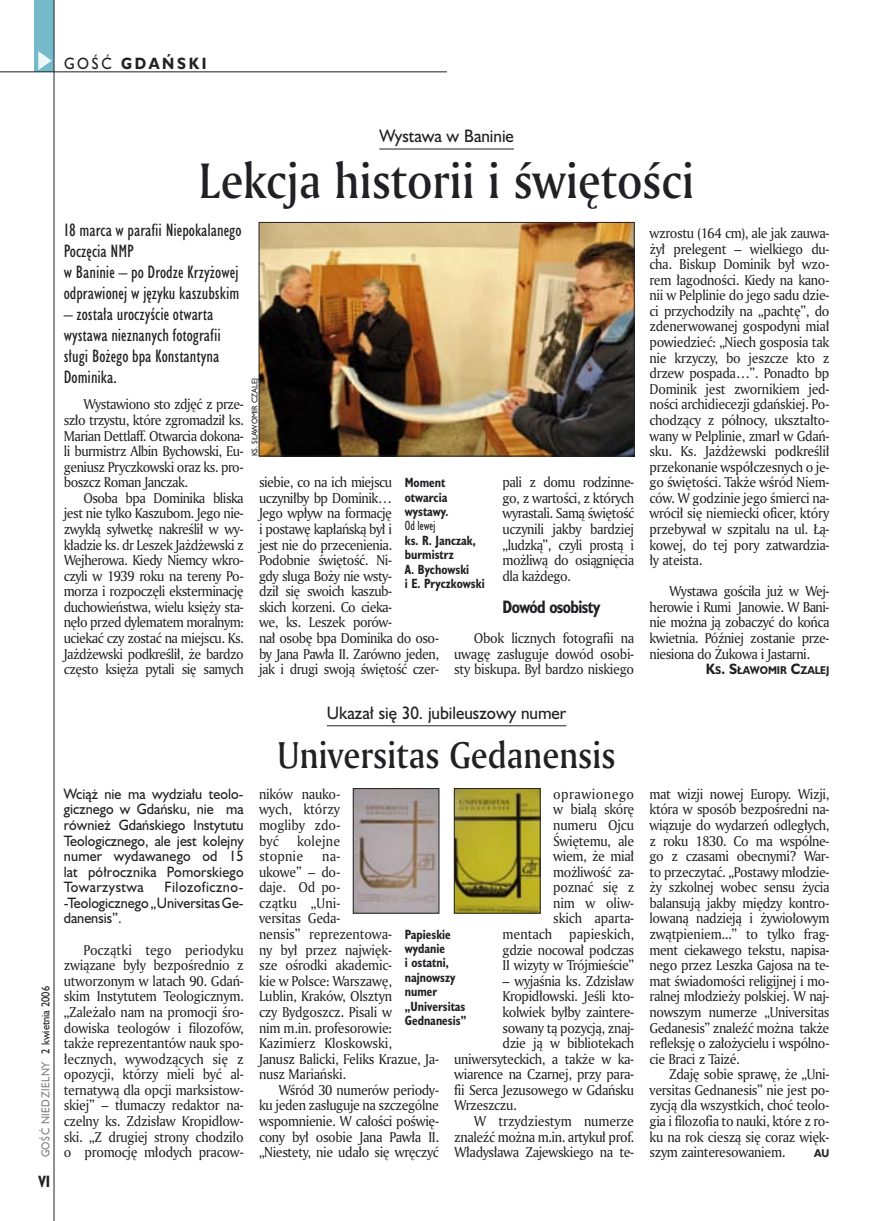
<style>
.page{position:relative;width:872px;height:1221px;background:#fff}
.page>*{position:absolute;margin:0;border:0;box-sizing:border-box;transform-origin:0 0}
._05a_tytyl_AmMd_32_pt{font:48px "Amerigo Md PL";color:#212125;scale:.9 1}
._05-9_tytyl_AmMd_24_pt{font:36px "Amerigo Md PL";color:#212125;scale:.9 1}
._06-4_lead_lokal_HuCn_11_pt{font:16.5px/21px "Humanst 521 Cn PL";color:#212125}
._04-3_nadtytul_lokal{font:16.5px "Humanst 521 PL";color:#212125;scale:.94 1}
._04_srodtytul_HuCB_11_pt{font:700 16.5px "Humanst 521 Cn PL";letter-spacing:-.04em;color:#212125;scale:.94 1}
._15a_temat_lewo{font:700 15px "Humanst 521 PL";letter-spacing:.2em;color:#212125;scale:.9 1}
._16_pagina_lewa{font:700 15px "Humanst 521 Cn PL";color:#212125;scale:.94 1}
._01_body_tekst{font:13.8px/15.6px "Amerigo PL";letter-spacing:-.03em;color:#212125;text-align:justify;scale:.94 1}
._06-5_lead_lokal_maly_Hu_9_pt{font:13.8px/15.6px "Humanst 521 PL";letter-spacing:.015em;color:#212125;text-align:justify;scale:.94 1}
._01_body_tekst-2{font:13.8px/15.6px "Amerigo PL";letter-spacing:.01em;color:#212125;scale:.94 1}
._09_podpis_zdjecia_HuCnB{font:700 12.3px/14.4px "Humanst 521 Cn PL";color:#212125;scale:.94 1}
._18a_data_lewa_GOSC{font:10.5px "Humanst 521 PL";letter-spacing:.05em;color:#7f7f83;scale:.9 1}
._18_data_lewa{font:10.5px "Humanst 521 PL";color:#212125;scale:.9 1}
._12a_autor_na_koncu_HuBd{font:700 10.35px "Humanst 521 PL";color:#212125;scale:.9 1}
._01_body_tekst-3{font:700 10.35px "Humanst 521 PL";color:#212125;scale:.9 1}
._09a_autor_zdjecia_Hu_5_pt{font:7.5px "Humanst 521 PL";color:#212125;scale:.94 1}
.s1{font-weight:400}
.s2{font-size:13.8px}
</style>
<div class="page">
<div style="left:35px;top:0;width:19px;height:72px;background:#75baca"></div>
<svg style="left:38px;top:51px;width:14px;height:19px"></svg>
<hr style="left:54px;top:0;width:1px;height:1220px;background:#212125">
<hr style="left:0;top:72px;width:447px;height:1px;background:#212125">
<hr style="left:379px;top:149px;width:135px;height:1px;background:#212125">
<img style="left:261px;top:224px;width:371px;height:230px">
<div style="left:259px;top:222px;width:375px;height:234px;border:1px solid #212125"></div>
<hr style="left:327px;top:725px;width:239px;height:1px;background:#212125">
<img style="left:355px;top:790px;width:82px;height:121px">
<div style="left:353px;top:788px;width:86px;height:125px;border:1px solid #212125"></div>
<img style="left:456px;top:790px;width:82px;height:121px">
<div style="left:454px;top:788px;width:86px;height:125px;border:1px solid #212125"></div>
<p class="_15a_temat_lewo" style="left:64px;top:53px;width:160px"><span class="s1">GOŚĆ</span> GDAŃSKI</p>
<p class="_18_data_lewa" style="left:38px;top:1053px;width:76px;rotate:-90deg">2 kwietnia 2006</p>
<p class="_18a_data_lewa_GOSC" style="left:38px;top:1157px;width:108px;rotate:-90deg">GOŚĆ NIEDZIELNY</p>
<p class="_16_pagina_lewa" style="left:38px;top:1170px;width:14px">VI</p>
<p class="_04-3_nadtytul_lokal" style="left:379px;top:124px;width:145px">Wystawa w Baninie</p>
<p class="_05a_tytyl_AmMd_32_pt" style="left:199px;top:148px;width:552px">Lekcja historii i świętości</p>
<p class="_06-4_lead_lokal_HuCn_11_pt" style="left:64px;top:219px;width:179px">18 marca w parafii Niepokalanego<br>Poczęcia NMP<br>w Baninie – po Drodze Krzyżowej odprawionej w języku kaszubskim</p>
<p class="_06-4_lead_lokal_HuCn_11_pt" style="left:64px;top:303px;width:158px">– została uroczyście otwarta wystawa nieznanych fotografii sługi Bożego bpa Konstantyna<br>Dominika.</p>
<p class="_01_body_tekst" style="left:64px;top:396px;width:193px;text-indent:20px">Wystawiono sto zdjęć z prze&shy;szło trzystu, które zgromadził ks.<br>Marian Dettlaff. Otwarcia dokona&shy;li burmistrz Albin Bychowski, Eu&shy;geniusz Pryczkowski oraz ks. pro&shy;boszcz Roman Janczak.</p>
<p class="_01_body_tekst" style="left:64px;top:489px;width:193px;text-indent:20px">Osoba bpa Dominika bliska jest nie tylko Kaszubom. Jego nie&shy;zwykłą sylwetkę nakreślił w wy&shy;kładzie ks. dr Leszek Jażdżewski z Wejherowa. Kiedy Niemcy wkro&shy;czyli w 1939 roku na tereny Po&shy;morza i rozpoczęli eksterminację duchowieństwa, wielu księży sta&shy;nęło przed dylematem moralnym: uciekać czy zostać na miejscu. Ks.<br>Jażdżewski podkreślił, że bardzo często księża pytali się samych</p>
<p class="_01_body_tekst" style="left:649px;top:225px;width:193px">wzrostu (164 cm), ale jak zauwa&shy;żył prelegent – wielkiego du&shy;cha. Biskup Dominik był wzo&shy;rem łagodności. Kiedy na kano&shy;nii w Pelplinie do jego sadu dzie&shy;ci przychodziły na „pachtę”, do zdenerwowanej gospodyni miał powiedzieć: „Niech gosposia tak nie krzyczy, bo jeszcze kto z drzew pospada…”. Ponadto bp Dominik jest zwornikiem jed&shy;ności archidiecezji gdańskiej. Po&shy;chodzący z północy, ukształto&shy;wany w Pelplinie, zmarł w Gdań&shy;sku. Ks. Jażdżewski podkreślił przekonanie współczesnych o je&shy;go świętości. Także wśród Niem&shy;ców. W godzinie jego śmierci na&shy;wrócił się niemiecki oficer, który przebywał w szpitalu na ul. Łą&shy;kowej, do tej pory zatwardzia&shy;ły ateista.</p>
<p class="_01_body_tekst" style="left:649px;top:583px;width:193px;text-indent:20px">Wystawa gościła już w Wej&shy;herowie i Rumi Janowie. W Bani&shy;nie można ją zobaczyć do końca kwietnia. Później zostanie prze&shy;niesiona do Żukowa i Jastarni.</p>
<p class="_12a_autor_na_koncu_HuBd" style="left:706px;top:663px;width:139px"><span class="s2">K</span>S<span class="s2">. S</span>ŁAWOMIR <span class="s2">C</span>ZALEJ</p>
<p class="_09a_autor_zdjecia_Hu_5_pt" style="left:249px;top:456px;width:84px;rotate:-90deg">KS. SŁAWOMIR CZALEJ</p>
<p class="_01_body_tekst" style="left:259px;top:474px;width:193px;text-align:left">siebie, co na ich miejscu uczyniłby bp Dominik…<br>Jego wpływ na formację<br>i postawę kapłańską był i<br>jest nie do przecenienia.<br>Podobnie świętość. Ni-<br>gdy sługa Boży nie wsty-<br>dził się swoich kaszub-<br>skich korzeni. Co cieka-<br>we, ks. Leszek porów-<br>nał osobę bpa Dominika do oso&shy;by Jana Pawła II. Zarówno jeden, jak i drugi swoją świętość czer-</p>
<p class="_01_body_tekst" style="left:502px;top:474px;width:141px">pali z domu rodzinne&shy;go, z wartości, z których wyrastali. Samą świętość uczynili jakby bardziej „ludzką”, czyli prostą i możliwą do osiągnięcia dla każdego.</p>
<p class="_09_podpis_zdjecia_HuCnB" style="left:405px;top:475px;width:86px">Moment otwarcia wystawy.<br><span class="s1">Od lewej<br></span>ks. R. Janczak, burmistrz<br>A. Bychowski<br>i E. Pryczkowski</p>
<p class="_04_srodtytul_HuCB_11_pt" style="left:502px;top:595px;width:105px">Dowód osobisty</p>
<p class="_01_body_tekst" style="left:454px;top:630px;width:193px;text-indent:20px">Obok licznych fotografii na uwagę zasługuje dowód osobi&shy;sty biskupa. Był bardzo niskiego</p>
<p class="_06-5_lead_lokal_maly_Hu_9_pt" style="left:64px;top:785px;width:193px">Wciąż nie ma wydziału teolo&shy;gicznego w Gdańsku, nie ma również Gdańskiego Instytutu Teologicznego, ale jest kolejny numer wydawanego od 15 lat półrocznika Pomorskiego Towarzystwa</p>
<p class="_06-5_lead_lokal_maly_Hu_9_pt" style="left:64px;top:879px;width:193px;text-indent:101px">Filozoficzno--Teologicznego „Universitas Ge&shy;danensis”.</p>
<p class="_01_body_tekst" style="left:64px;top:941px;width:193px;text-indent:20px">Początki tego periodyku związane były bezpośrednio z utworzonym w latach 90. Gdań&shy;skim Instytutem Teologicznym. „Zależało nam na promocji śro&shy;dowiska teologów i filozofów, także reprezentantów nauk spo&shy;łecznych, wywodzących się z opozycji, którzy mieli być al&shy;ternatywą dla opcji marksistow&shy;skiej” – tłumaczy redaktor na&shy;czelny ks. Zdzisław Kropidłow&shy;ski. „Z drugiej strony chodziło o promocję młodych pracow-</p>
<p class="_04-3_nadtytul_lokal" style="left:327px;top:701px;width:256px">Ukazał się 30. jubileuszowy numer</p>
<p class="_05-9_tytyl_AmMd_24_pt" style="left:277px;top:730px;width:377px">Universitas Gedanensis</p>
<p class="_01_body_tekst" style="left:259px;top:785px;width:88px">ników nauko&shy;wych, którzy mogliby zdo&shy;być</p>
<p class="_01_body_tekst" style="left:502px;top:785px;width:141px;text-align:right">oprawionego<br>w białą skórę<br>numeru Ojcu<br>Świętemu, ale<br>wiem, że miał możliwość za-<br>poznać się z<br>nim w oliw-<br>skich aparta&shy;mentach papieskich, gdzie nocował podczas<br>II wizyty w Trójmieście”</p>
<p class="_01_body_tekst" style="left:502px;top:972px;width:141px">– wyjaśnia ks. Zdzisław</p>
<p class="_01_body_tekst" style="left:502px;top:988px;width:141px">Kropidłowski. Jeśli kto-</p>
<p class="_01_body_tekst" style="left:502px;top:1003px;width:141px">kolwiek byłby zaintere-</p>
<p class="_01_body_tekst" style="left:502px;top:1019px;width:141px">sowany tą pozycją, znaj-</p>
<p class="_01_body_tekst" style="left:502px;top:1034px;width:141px">dzie ją w bibliotekach</p>
<p class="_01_body_tekst" style="left:454px;top:1050px;width:193px">uniwersyteckich, a także w ka-</p>
<p class="_01_body_tekst" style="left:454px;top:1066px;width:193px">wiarence na Czarnej, przy para-</p>
<p class="_01_body_tekst" style="left:454px;top:1081px;width:193px">fii Serca Jezusowego w Gdańsku</p>
<p class="_01_body_tekst" style="left:454px;top:1097px;width:68px">Wrzeszczu.</p>
<p class="_01_body_tekst" style="left:454px;top:1112px;width:193px;text-indent:20px">W trzydziestym numerze znaleźć można m.in. artykuł prof.<br>Władysława Zajewskiego na te-</p>
<p class="_01_body_tekst-2" style="left:259px;top:832px;width:88px;text-indent:38px">kolejne stopnie</p>
<p class="_01_body_tekst" style="left:259px;top:848px;width:193px;text-align:left;text-indent:63px">na-<br>ukowe” – do-<br>daje. Od po-<br>czątku „Uni-<br>versitas Geda-<br>nensis” reprezentowa-<br>ny był przez najwięk-<br>sze ośrodki akademic-<br>kie w Polsce: Warszawę,<br>Lublin, Kraków, Olsztyn<br>czy Bydgoszcz. Pisali w<br>nim m.in. profesorowie:<br>Kazimierz Kloskowski,<br>Janusz Balicki, Feliks Krazue, Ja&shy;nusz Mariański.</p>
<p class="_01_body_tekst" style="left:259px;top:1081px;width:193px;text-indent:20px">Wśród 30 numerów periody&shy;ku jeden zasługuje na szczególne wspomnienie. W całości poświę&shy;cony był osobie Jana Pawła II. „Niestety, nie udało się wręczyć</p>
<p class="_09_podpis_zdjecia_HuCnB" style="left:405px;top:926px;width:67px">Papieskie wydanie<br>i ostatni, najnowszy numer „Universitas<br>Gednanesis”</p>
<p class="_01_body_tekst" style="left:649px;top:785px;width:193px">mat wizji nowej Europy. Wizji, która w sposób bezpośredni na&shy;wiązuje do wydarzeń odległych, z roku 1830. Co ma wspólne&shy;go z czasami obecnymi? War&shy;to przeczytać. „Postawy młodzie&shy;ży szkolnej wobec sensu życia balansują jakby między kontro&shy;lowaną nadzieją i żywiołowym zwątpieniem...” to tylko frag&shy;ment ciekawego tekstu, napisa&shy;nego przez Leszka Gajosa na te&shy;mat świadomości religijnej i mo&shy;ralnej młodzieży polskiej. W naj&shy;nowszym numerze „Universitas Gedanesis” znaleźć można także refleksję o założycielu i wspólno&shy;cie Braci z Taizé.</p>
<p class="_01_body_tekst" style="left:649px;top:1066px;width:193px;text-indent:20px">Zdaję sobie sprawę, że „Uni&shy;versitas Gednanesis” nie jest po&shy;zycją dla wszystkich, choć teolo&shy;gia i filozofia to nauki, które z ro&shy;ku na rok cieszą się coraz więk&shy;szym zainteresowaniem.</p>
<p class="_01_body_tekst-3" style="left:814px;top:1146px;width:18px">AU</p>
</div>
